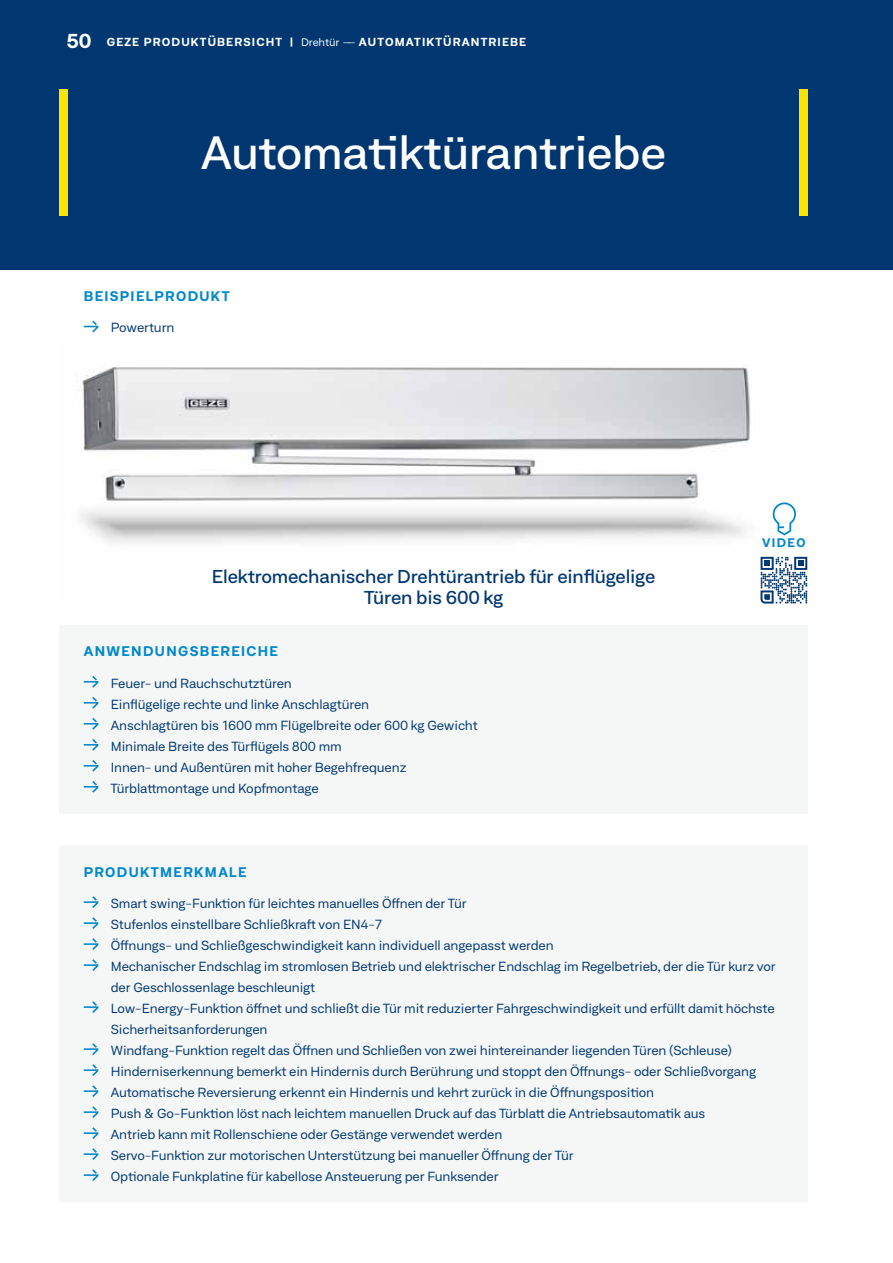
<style>
.page{position:relative;width:893px;height:1263px;background:#fff}
.page>*{position:absolute;margin:0;border:0;box-sizing:border-box;transform-origin:0 0}
.t1{font:500 expanded 45px "Neufile Grotesk";letter-spacing:-.01em;color:#fff}
.t2{font:500 expanded 18px/21px "Neufile Grotesk";letter-spacing:-.01em;color:#003770;text-align:center}
.t3{font:700 expanded 13.5px "Neufile Grotesk";letter-spacing:.1em;color:#0088cb}
.t4{font:expanded 12.75px/21px "Neufile Grotesk";letter-spacing:-.01em;color:#003770}
.t5{font:700 expanded 12px "Neufile Grotesk";letter-spacing:.115em;color:#0088cb}
.t6{font:700 expanded 11.25px "Neufile Grotesk";letter-spacing:.1em;color:#fff}
.s1{font-size:19.5px}
.s2{font-weight:400;font-size:10.5px}
</style>
<div class="page">
<div style="left:0;top:0;width:893px;height:270px;background:#003770"></div>
<div style="left:60px;top:625px;width:748px;height:189px;background:#f5f7f6"></div>
<svg style="left:84px;top:676px;width:14px;height:12px"></svg>
<svg style="left:84px;top:697px;width:14px;height:12px"></svg>
<svg style="left:84px;top:718px;width:14px;height:12px"></svg>
<svg style="left:84px;top:739px;width:14px;height:12px"></svg>
<svg style="left:84px;top:760px;width:14px;height:12px"></svg>
<svg style="left:84px;top:781px;width:14px;height:12px"></svg>
<div style="left:60px;top:845px;width:748px;height:357px;background:#f5f7f6"></div>
<svg style="left:84px;top:896px;width:14px;height:12px"></svg>
<svg style="left:84px;top:917px;width:14px;height:12px"></svg>
<svg style="left:84px;top:938px;width:14px;height:12px"></svg>
<svg style="left:84px;top:959px;width:14px;height:12px"></svg>
<svg style="left:84px;top:1001px;width:14px;height:12px"></svg>
<svg style="left:84px;top:1043px;width:14px;height:12px"></svg>
<svg style="left:84px;top:1064px;width:14px;height:12px"></svg>
<svg style="left:84px;top:1085px;width:14px;height:12px"></svg>
<svg style="left:84px;top:1106px;width:14px;height:12px"></svg>
<svg style="left:84px;top:1127px;width:14px;height:12px"></svg>
<svg style="left:84px;top:1148px;width:14px;height:12px"></svg>
<svg style="left:84px;top:1169px;width:14px;height:12px"></svg>
<img style="left:78px;top:365px;width:730px;height:239px">
<svg style="left:84px;top:321px;width:14px;height:11px"></svg>
<svg style="left:760px;top:557px;width:47px;height:46px"></svg>
<svg style="left:773px;top:502px;width:23px;height:33px"></svg>
<div style="left:60px;top:89px;width:8px;height:126px;background:#ffe400"></div>
<div style="left:799px;top:89px;width:9px;height:126px;background:#ffe400"></div>
<p class="t6" style="left:67px;top:35px;width:461px"><span class="s1">50</span> GEZE PRODUKTÜBERSICHT | <span class="s2">Drehtür ––</span> AUTOMATIKTÜRANTRIEBE</p>
<h1 class="t1" style="left:201px;top:124px;width:466px">Automatiktürantriebe</h1>
<p class="t3" style="left:84px;top:287px;width:147px">BEISPIELPRODUKT</p>
<p class="t4" style="left:111px;top:317px;width:65px">Powerturn</p>
<h2 class="t2" style="left:212px;top:565px;width:445px">Elektromechanischer Drehtürantrieb für einflügelige<br>Türen bis 600 kg</h2>
<p class="t3" style="left:84px;top:642px;width:196px">ANWENDUNGSBEREICHE</p>
<p class="t4" style="left:111px;top:672px;width:369px">Feuer- und Rauchschutztüren<br>Einflügelige rechte und linke Anschlagtüren<br>Anschlagtüren bis 1600 mm Flügelbreite oder 600 kg Gewicht Minimale Breite des Türflügels 800 mm<br>Innen- und Außentüren mit hoher Begehfrequenz Türblattmontage und Kopfmontage</p>
<p class="t5" style="left:762px;top:535px;width:45px">VIDEO</p>
<p class="t3" style="left:84px;top:863px;width:164px">PRODUKTMERKMALE</p>
<p class="t4" style="left:111px;top:892px;width:666px">Smart swing-Funktion für leichtes manuelles Öffnen der Tür<br>Stufenlos einstellbare Schließkraft von EN4-7<br>Öffnungs- und Schließgeschwindigkeit kann individuell angepasst werden<br>Mechanischer Endschlag im stromlosen Betrieb und elektrischer Endschlag im Regelbetrieb, der die Tür kurz vor der Geschlossenlage beschleunigt<br>Low-Energy-Funktion öffnet und schließt die Tür mit reduzierter Fahrgeschwindigkeit und erfüllt damit höchste Sicherheitsanforderungen<br>Windfang-Funktion regelt das Öffnen und Schließen von zwei hintereinander liegenden Türen (Schleuse)<br>Hinderniserkennung bemerkt ein Hindernis durch Berührung und stoppt den Öffnungs- oder Schließvorgang Automatische Reversierung erkennt ein Hindernis und kehrt zurück in die Öffnungsposition<br>Push &amp; Go-Funktion löst nach leichtem manuellen Druck auf das Türblatt die Antriebsautomatik aus<br>Antrieb kann mit Rollenschiene oder Gestänge verwendet werden<br>Servo-Funktion zur motorischen Unterstützung bei manueller Öffnung der Tür<br>Optionale Funkplatine für kabellose Ansteuerung per Funksender</p>
</div>
